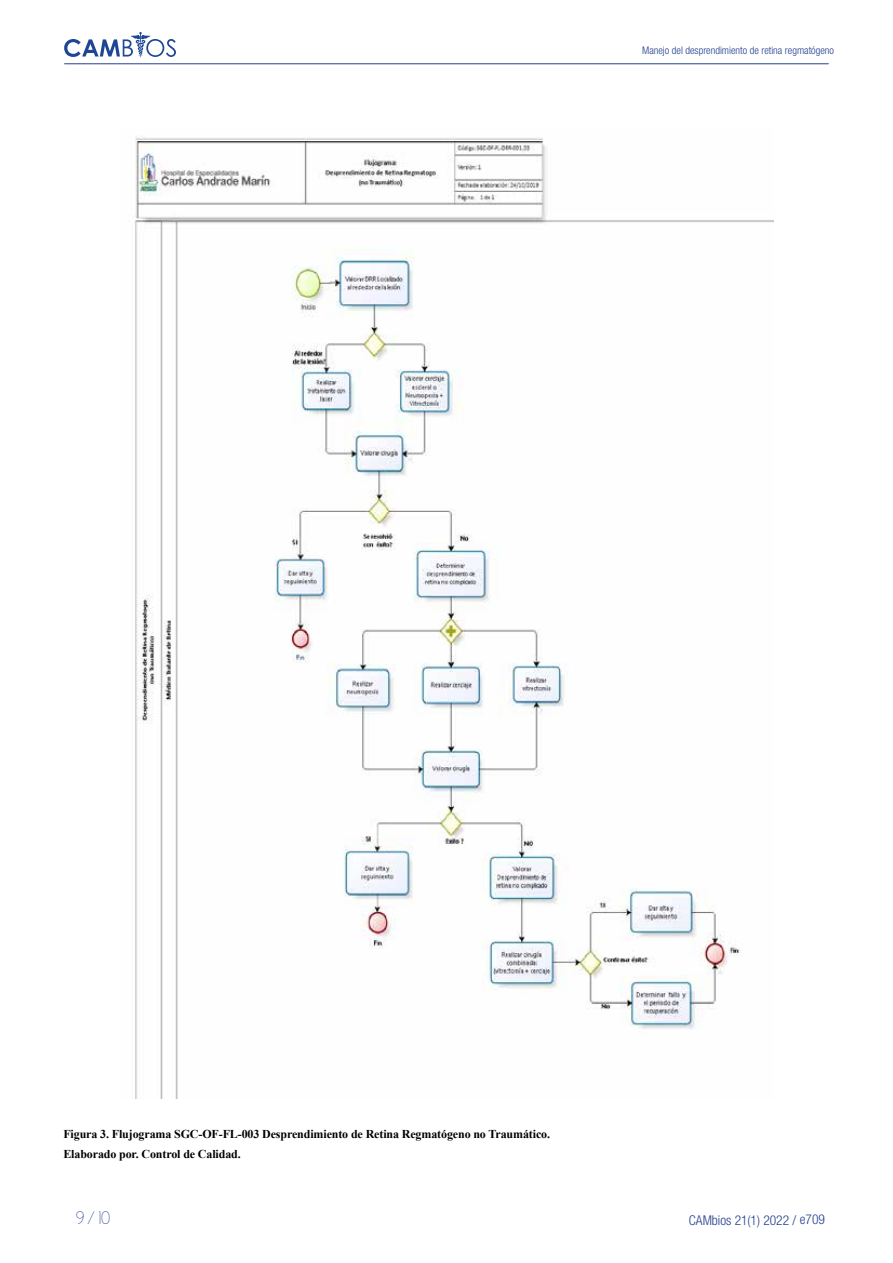
<style>
.page{position:relative;width:893px;height:1263px;background:#fff}
.page>*{position:absolute;margin:0;border:0;box-sizing:border-box;transform-origin:0 0}
.t1{font:300 18px "Dolce Vita";color:#25408f}
.t2{font:300 condensed 13.5px "Helvetica Neue LT Com";color:#25408f}
.t3{font:700 12px/19.6px "Times New Roman";letter-spacing:-.01em;color:#000}
.t4{font:300 condensed 10.5px "Helvetica Neue LT Com";color:#25408f}
</style>
<div class="page">
<hr style="left:65px;top:63px;width:763px;height:1px;background:#25408f">
<svg style="left:64px;top:32px;width:112px;height:25px"></svg>
<img style="left:134px;top:136px;width:639px;height:962px">
<p class="t4" style="left:642px;top:44px;width:193px">Manejo del desprendimiento de retina regmatógeno</p>
<p class="t3" style="left:63px;top:1124px;width:488px">Figura 3. Flujograma SGC-OF-FL-003 Desprendimiento de Retina Regmatógeno no Traumático.<br>Elaborado por. Control de Calidad.</p>
<h1 class="t1" style="left:76px;top:1209px;width:35px">9 / 10</h1>
<p class="t2" style="left:689px;top:1212px;width:138px">CAMbios 21(1) 2022 / e709</p>
</div>
